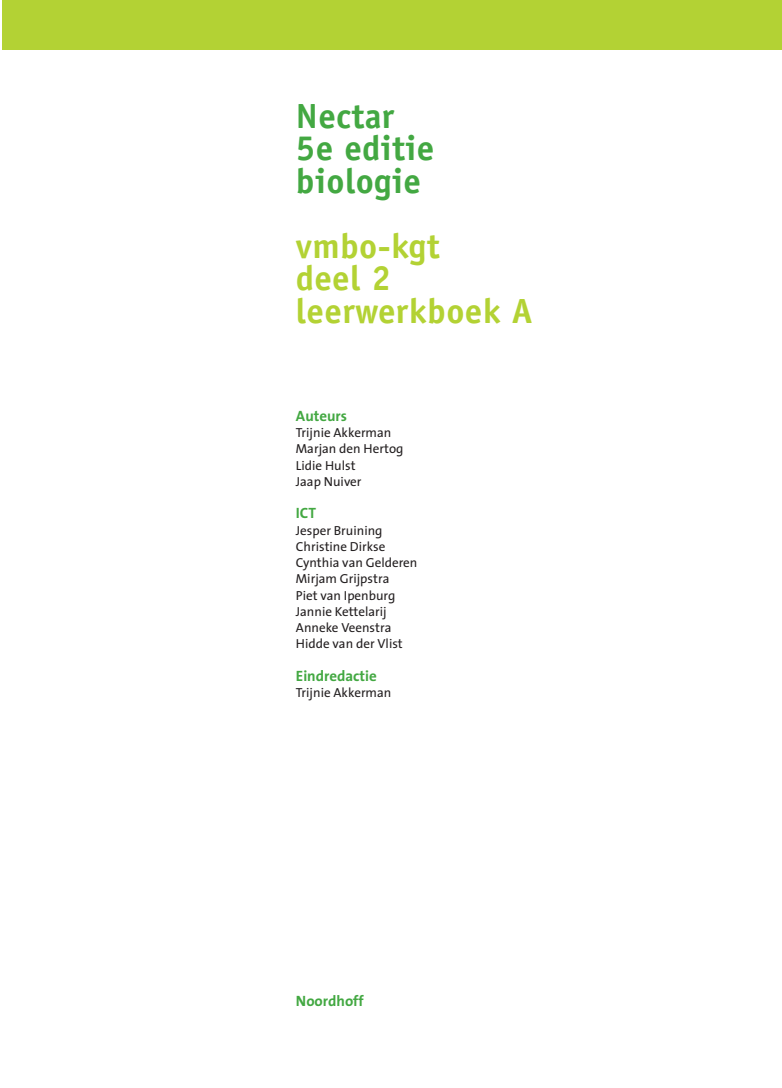
<style>
.page{position:relative;width:782px;height:1088px;background:#fff}
.page>*{position:absolute;margin:0;border:0;box-sizing:border-box;transform-origin:0 0}
.t1{font:700 35px/32.5px "Officina Sans Std";letter-spacing:.01em;color:#b3d234}
.t2{font:700 35px/32.5px "Officina Sans Std";letter-spacing:.01em;color:#43a842}
.t3{font:700 15px "Thesis Sans";color:#43a842}
.t4{font:13.12px/16.2px "Thesis Sans";color:#231f20}
</style>
<div class="page">
<div style="left:2px;top:1px;width:779px;height:49px;background:#b3d234"></div>
<h1 class="t2" style="left:296px;top:99px;width:140px">Nectar<br>5e editie biologie</h1>
<h1 class="t1" style="left:296px;top:229px;width:238px">vmbo-kgt<br>deel 2 leerwerkboek A</h1>
<p class="t3" style="left:296px;top:403px;width:53px">Auteurs</p>
<p class="t4" style="left:296px;top:424px;width:109px">Trijnie Akkerman<br>Marjan den Hertog<br>Lidie Hulst<br>Jaap Nuiver</p>
<p class="t3" style="left:296px;top:501px;width:22px">ICT</p>
<p class="t4" style="left:296px;top:521px;width:123px">Jesper Bruining<br>Christine Dirkse<br>Cynthia van Gelderen<br>Mirjam Grijpstra<br>Piet van Ipenburg<br>Jannie Kettelarij<br>Anneke Veenstra<br>Hidde van der Vlist</p>
<p class="t3" style="left:296px;top:663px;width:82px">Eindredactie</p>
<p class="t4" style="left:296px;top:684px;width:97px">Trijnie Akkerman</p>
<p class="t3" style="left:296px;top:988px;width:69px">Noordhoff</p>
</div>
